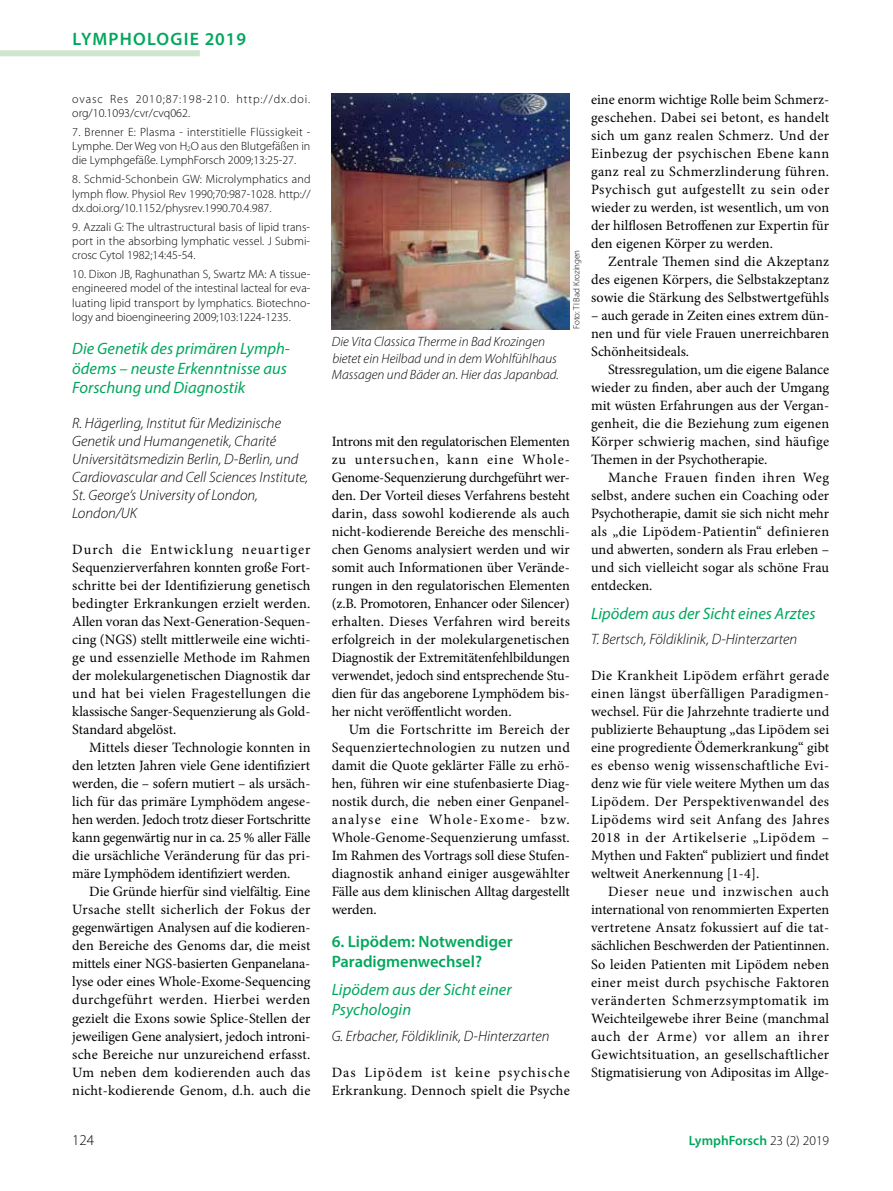
<style>
.page{position:relative;width:893px;height:1191px;background:#fff}
.page>*{position:absolute;margin:0;border:0;box-sizing:border-box;transform-origin:0 0}
.t1{font:600 18px "Myriad Pro";letter-spacing:.07em;color:#00a75d}
.t2{font:italic 16.5px/19.8px "Myriad Pro";color:#00a75d}
.t3{font:600 16.5px/19.8px "Myriad Pro";color:#00a75d}
.t4{font:italic 300 15px/18px "Myriad Pro";color:#000}
.t5{font:300 15px "Myriad Pro";color:#000}
.t6{font:14.25px/18px "Minion Pro";letter-spacing:.005em;color:#000;text-align:justify}
.t7{font:14.25px/18px "Minion Pro";letter-spacing:.03em;color:#000}
.t8{font:italic 300 13.5px/16.2px "Myriad Pro";color:#000}
.t9{font:600 13.5px "Myriad Pro";color:#00a75d}
.t10{font:300 12px/14.4px "Myriad Pro";color:#000;text-align:justify}
.t11{font:300 12px/14.4px "Myriad Pro";letter-spacing:.075em;color:#000}
.t12{font:300 9px "Myriad Pro";color:#000}
.s1{font-weight:300;color:#000}
</style>
<div class="page">
<div style="left:0;top:50px;width:200px;height:6px;background:#cee6d0"></div>
<img style="left:332px;top:94px;width:238px;height:236px">
<p class="t1" style="left:72px;top:28px;width:175px">LYMPHOLOGIE 2019</p>
<p class="t11" style="left:72px;top:91px;width:240px">ovasc Res 2010;87:198-210. http://dx.doi. org/10.1093/cvr/cvq062.</p>
<p class="t10" style="left:72px;top:124px;width:240px">7. Brenner E: Plasma - interstitielle Flüssigkeit - Lymphe. Der Weg von H<sub>2</sub>O aus den Blutgefäßen in die Lymphgefäße. LymphForsch 2009;13:25-27.</p>
<p class="t10" style="left:72px;top:172px;width:240px">8. Schmid-Schonbein GW: Microlymphatics and lymph flow. Physiol Rev 1990;70:987-1028. http:// dx.doi.org/10.1152/physrev.1990.70.4.987.</p>
<p class="t10" style="left:72px;top:219px;width:239px">9. Azzali G: The ultrastructural basis of lipid trans&shy;port in the absorbing lymphatic vessel. J Submi&shy;crosc Cytol 1982;14:45-54.</p>
<p class="t10" style="left:72px;top:267px;width:240px">10. Dixon JB, Raghunathan S, Swartz MA: A tissue‐ engineered model of the intestinal lacteal for eva&shy;luating lipid transport by lymphatics. Biotechno&shy;logy and bioengineering 2009;103:1224-1235.</p>
<p class="t2" style="left:72px;top:338px;width:218px">Die Genetik des primären Lymph&shy;ödems – neuste Erkenntnisse aus<br>Forschung und Diagnostik</p>
<p class="t4" style="left:72px;top:414px;width:237px">R. Hägerling, Institut für Medizinische Genetik und Humangenetik, Charité Universitätsmedizin Berlin, D-Berlin, und Cardiovascular and Cell Sciences Institute, St. George‘s University of London, London/UK</p>
<p class="t6" style="left:72px;top:541px;width:240px">Durch die Entwicklung neuartiger Sequenzierverfahren konnten große Fort&shy;schritte bei der Identifizierung genetisch bedingter Erkrankungen erzielt werden.<br>Allen voran das Next-Generation-Sequen&shy;cing (NGS) stellt mittlerweile eine wichti&shy;ge und essenzielle Methode im Rahmen der molekulargenetischen Diagnostik dar und hat bei vielen Fragestellungen die klassische Sanger-Sequenzierung als Gold-Standard abgelöst.</p>
<p class="t6" style="left:72px;top:739px;width:240px;text-indent:17px">Mittels dieser Technologie konnten in den letzten Jahren viele Gene identifiziert werden, die – sofern mutiert – als ursäch&shy;lich für das primäre Lymphödem angese&shy;hen werden. Jedoch trotz dieser Fortschritte kann gegenwärtig nur in ca. 25 % aller Fälle die ursächliche Veränderung für das pri&shy;märe Lymphödem identifiziert werden.</p>
<p class="t6" style="left:72px;top:883px;width:240px;text-indent:17px">Die Gründe hierfür sind vielfältig. Eine Ursache stellt sicherlich der Fokus der gegenwärtigen Analysen auf die kodieren&shy;den Bereiche des Genoms dar, die meist mittels einer NGS-basierten Genpanelana&shy;lyse oder eines Whole-Exome-Sequencing durchgeführt werden. Hierbei werden gezielt die Exons sowie Splice-Stellen der jeweiligen Gene analysiert, jedoch introni&shy;sche Bereiche nur unzureichend erfasst.<br>Um neben dem kodierenden auch das nicht-kodierende Genom, d.h. auch die</p>
<p class="t8" style="left:332px;top:334px;width:228px">Die Vita Classica Therme in Bad Krozingen bietet ein Heilbad und in dem Wohlfühlhaus<br>Massagen und Bäder an. Hier das Japanbad.</p>
<p class="t12" style="left:571px;top:329px;width:81px;rotate:-90deg">Foto: TI Bad Krozingen</p>
<p class="t6" style="left:332px;top:433px;width:240px">Introns mit den regulatorischen Elementen zu untersuchen, kann eine Whole-Genome-Sequenzierung durchgeführt wer&shy;den. Der Vorteil dieses Verfahrens besteht darin, dass sowohl kodierende als auch nicht-kodierende Bereiche des menschli&shy;chen Genoms analysiert werden und wir somit auch Informationen über Verände&shy;rungen in den regulatorischen Elementen (z.B. Promotoren, Enhancer oder Silencer) erhalten. Dieses Verfahren wird bereits erfolgreich in der molekulargenetischen Diagnostik der Extremitätenfehlbildungen verwendet, jedoch sind entsprechende Stu&shy;dien für das angeborene Lymphödem bis&shy;her nicht veröffentlicht worden.</p>
<p class="t6" style="left:332px;top:721px;width:240px;text-indent:17px">Um die Fortschritte im Bereich der Sequenziertechnologien zu nutzen und damit die Quote geklärter Fälle zu erhö&shy;hen, führen wir eine stufenbasierte Diag&shy;nostik durch, die neben einer Genpanel&shy;analyse eine Whole-Exome- bzw.<br>Whole-Genome-Sequenzierung umfasst.<br>Im Rahmen des Vortrags soll diese Stufen&shy;diagnostik anhand einiger ausgewählter Fälle aus dem klinischen Alltag dargestellt werden.</p>
<p class="t3" style="left:332px;top:931px;width:182px">6. Lipödem: Notwendiger<br>Paradigmenwechsel?</p>
<p class="t2" style="left:332px;top:979px;width:181px">Lipödem aus der Sicht einer<br>Psychologin</p>
<p class="t4" style="left:332px;top:1026px;width:219px">G. Erbacher, Földiklinik, D-Hinterzarten</p>
<p class="t7" style="left:332px;top:1063px;width:240px">Das Lipödem ist keine psychische<br>Erkrankung. Dennoch spielt die Psyche</p>
<p class="t6" style="left:591px;top:91px;width:240px">eine enorm wichtige Rolle beim Schmerz&shy;geschehen. Dabei sei betont, es handelt sich um ganz realen Schmerz. Und der Einbezug der psychischen Ebene kann ganz real zu Schmerzlinderung führen.<br>Psychisch gut aufgestellt zu sein oder wieder zu werden, ist wesentlich, um von der hilflosen Betroffenen zur Expertin für den eigenen Körper zu werden.</p>
<p class="t6" style="left:591px;top:253px;width:240px;text-indent:17px">Zentrale Themen sind die Akzeptanz des eigenen Körpers, die Selbstakzeptanz sowie die Stärkung des Selbstwertgefühls</p>
<p class="t6" style="left:591px;top:307px;width:240px">– auch gerade in Zeiten eines extrem dün&shy;nen und für viele Frauen unerreichbaren Schönheitsideals.</p>
<p class="t6" style="left:591px;top:361px;width:240px;text-indent:17px">Stressregulation, um die eigene Balance wieder zu finden, aber auch der Umgang mit wüsten Erfahrungen aus der Vergan&shy;genheit, die die Beziehung zum eigenen Körper schwierig machen, sind häufige Themen in der Psychotherapie.</p>
<p class="t6" style="left:591px;top:469px;width:240px;text-indent:17px">Manche Frauen finden ihren Weg selbst, andere suchen ein Coaching oder Psychotherapie, damit sie sich nicht mehr als „die Lipödem-Patientin“ definieren und abwerten, sondern als Frau erleben – und sich vielleicht sogar als schöne Frau entdecken.</p>
<p class="t2" style="left:591px;top:603px;width:226px">Lipödem aus der Sicht eines Arztes</p>
<p class="t4" style="left:591px;top:630px;width:208px">T. Bertsch, Földiklinik, D-Hinterzarten</p>
<p class="t6" style="left:591px;top:667px;width:240px">Die Krankheit Lipödem erfährt gerade einen längst überfälligen Paradigmen&shy;wechsel. Für die Jahrzehnte tradierte und publizierte Behauptung „das Lipödem sei eine progrediente Ödemerkrankung“ gibt es ebenso wenig wissenschaftliche Evi&shy;denz wie für viele weitere Mythen um das Lipödem. Der Perspektivenwandel des Lipödems wird seit Anfang des Jahres 2018 in der Artikelserie „Lipödem – Mythen und Fakten“ publiziert und findet weltweit Anerkennung [1-4].</p>
<p class="t6" style="left:591px;top:883px;width:240px;text-indent:17px">Dieser neue und inzwischen auch international von renommierten Experten vertretene Ansatz fokussiert auf die tat&shy;sächlichen Beschwerden der Patientinnen.<br>So leiden Patienten mit Lipödem neben einer meist durch psychische Faktoren veränderten Schmerzsymptomatik im Weichteilgewebe ihrer Beine (manchmal auch der Arme) vor allem an ihrer Gewichtsituation, an gesellschaftlicher Stigmatisierung von Adipositas im Allge-</p>
<p class="t5" style="left:72px;top:1130px;width:23px">124</p>
<p class="t9" style="left:689px;top:1131px;width:142px">LymphForsch <span class="s1">23 (2) 2019</span></p>
</div>
